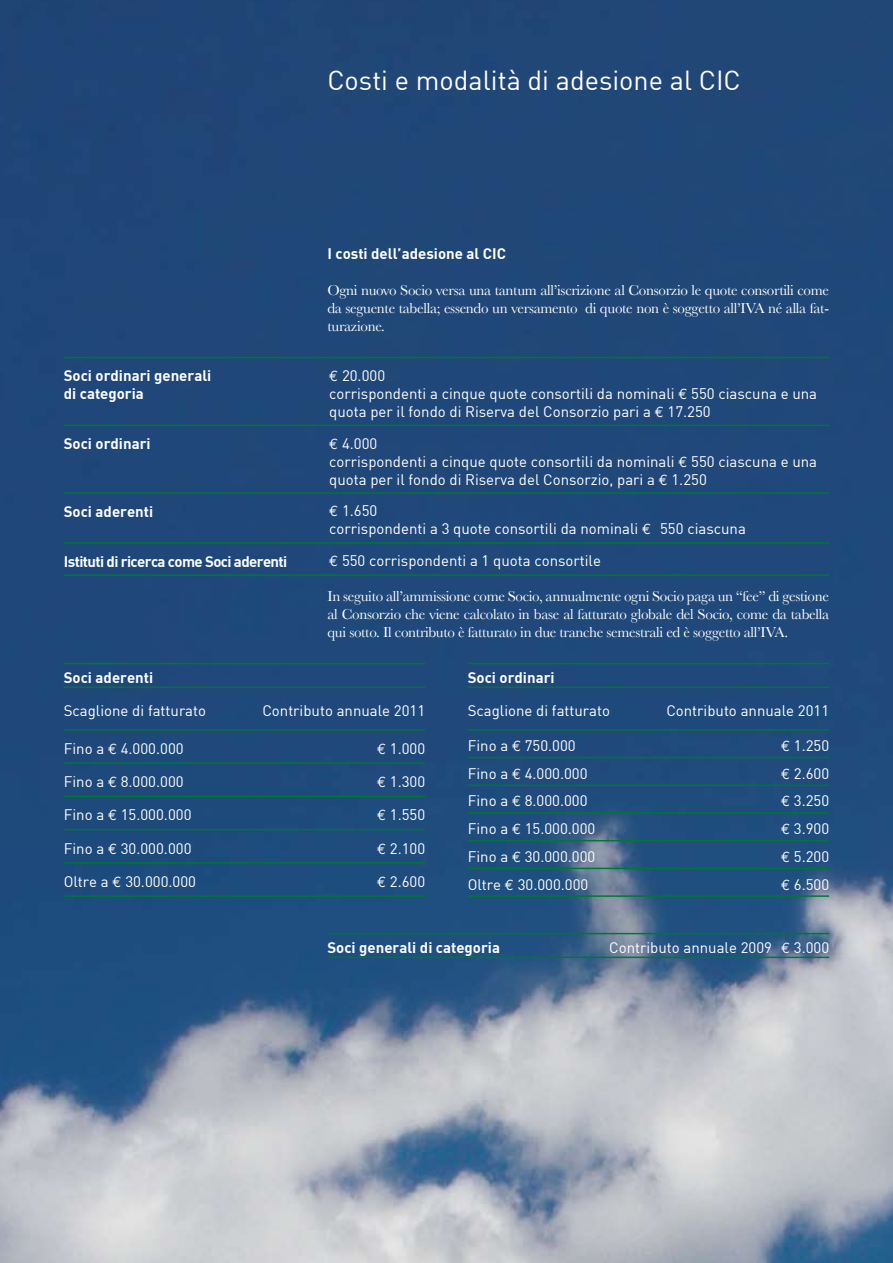
<style>
.page{position:relative;width:893px;height:1263px;background:#fff}
.page>*{position:absolute;margin:0;border:0;box-sizing:border-box;transform-origin:0 0}
.t1{font:27px "DIN";color:#fff}
.t2{font:15px/18px "DIN";color:#fff}
.t3{font:15px/18px "Baskerville";letter-spacing:-.02em;color:#fff;text-align:justify}
.t4{font:15px/18px "DIN Bold";color:#fff}
.t5{font:15px "DIN Bold";letter-spacing:-.04em;color:#fff}
.s1{font-family:"Euro Mono"}
</style>
<div class="page">
<img style="left:0;top:0;width:893px;height:1263px">
<hr style="left:64px;top:357px;width:265px;height:1px;background:#007734">
<hr style="left:329px;top:357px;width:500px;height:1px;background:#007734">
<hr style="left:64px;top:425px;width:265px;height:1px;background:#007734">
<hr style="left:329px;top:425px;width:500px;height:1px;background:#007734">
<hr style="left:64px;top:492px;width:265px;height:2px;background:#007734">
<hr style="left:329px;top:492px;width:500px;height:2px;background:#007734">
<hr style="left:64px;top:542px;width:265px;height:2px;background:#007734">
<hr style="left:329px;top:542px;width:500px;height:2px;background:#007734">
<hr style="left:64px;top:574px;width:265px;height:2px;background:#007734">
<hr style="left:329px;top:574px;width:500px;height:2px;background:#007734">
<hr style="left:64px;top:663px;width:191px;height:1px;background:#007734">
<hr style="left:255px;top:663px;width:170px;height:1px;background:#007734">
<hr style="left:64px;top:686px;width:191px;height:2px;background:#007734">
<hr style="left:255px;top:686px;width:170px;height:2px;background:#007734">
<hr style="left:64px;top:729px;width:191px;height:1px;background:#007734">
<hr style="left:255px;top:729px;width:170px;height:1px;background:#007734">
<hr style="left:64px;top:762px;width:191px;height:2px;background:#007734">
<hr style="left:255px;top:762px;width:170px;height:2px;background:#007734">
<hr style="left:64px;top:795px;width:191px;height:2px;background:#007734">
<hr style="left:255px;top:795px;width:170px;height:2px;background:#007734">
<hr style="left:64px;top:829px;width:191px;height:1px;background:#007734">
<hr style="left:255px;top:829px;width:170px;height:1px;background:#007734">
<hr style="left:64px;top:862px;width:191px;height:1px;background:#007734">
<hr style="left:255px;top:862px;width:170px;height:1px;background:#007734">
<hr style="left:64px;top:895px;width:191px;height:2px;background:#007734">
<hr style="left:255px;top:895px;width:170px;height:2px;background:#007734">
<hr style="left:468px;top:663px;width:191px;height:1px;background:#007734">
<hr style="left:659px;top:663px;width:170px;height:1px;background:#007734">
<hr style="left:468px;top:686px;width:191px;height:2px;background:#007734">
<hr style="left:659px;top:686px;width:170px;height:2px;background:#007734">
<hr style="left:468px;top:729px;width:191px;height:1px;background:#007734">
<hr style="left:659px;top:729px;width:170px;height:1px;background:#007734">
<hr style="left:468px;top:757px;width:191px;height:1px;background:#007734">
<hr style="left:659px;top:757px;width:170px;height:1px;background:#007734">
<hr style="left:468px;top:784px;width:191px;height:2px;background:#007734">
<hr style="left:659px;top:784px;width:170px;height:2px;background:#007734">
<hr style="left:468px;top:812px;width:191px;height:2px;background:#007734">
<hr style="left:659px;top:812px;width:170px;height:2px;background:#007734">
<hr style="left:468px;top:840px;width:191px;height:1px;background:#007734">
<hr style="left:659px;top:840px;width:170px;height:1px;background:#007734">
<hr style="left:468px;top:868px;width:191px;height:1px;background:#007734">
<hr style="left:659px;top:868px;width:170px;height:1px;background:#007734">
<hr style="left:468px;top:895px;width:191px;height:2px;background:#007734">
<hr style="left:659px;top:895px;width:170px;height:2px;background:#007734">
<hr style="left:327px;top:933px;width:213px;height:1px;background:#007734">
<hr style="left:540px;top:933px;width:289px;height:1px;background:#007734">
<hr style="left:327px;top:956px;width:213px;height:2px;background:#007734">
<hr style="left:540px;top:956px;width:289px;height:2px;background:#007734">
<h1 class="t1" style="left:327px;top:64px;width:415px">Costi e modalità di adesione al CIC</h1>
<p class="t4" style="left:327px;top:244px;width:180px">I costi dell’adesione al CIC</p>
<p class="t3" style="left:327px;top:281px;width:503px">Ogni nuovo Socio versa una tantum all’iscrizione al Consorzio le quote consortili come da seguente tabella; essendo un versamento di quote non è soggetto all’IVA né alla fat&shy;turazione.</p>
<p class="t4" style="left:64px;top:366px;width:149px">Soci ordinari generali di categoria</p>
<p class="t2" style="left:329px;top:366px;width:489px"><span class="s1">€</span> 20.000<br>corrispondenti a cinque quote consortili da nominali <span class="s1">€</span> 550 ciascuna e una quota per il fondo di Riserva del Consorzio pari a <span class="s1">€</span> 17.250</p>
<p class="t4" style="left:64px;top:434px;width:88px">Soci ordinari</p>
<p class="t2" style="left:329px;top:434px;width:489px"><span class="s1">€</span> 4.000<br>corrispondenti a cinque quote consortili da nominali <span class="s1">€</span> 550 ciascuna e una quota per il fondo di Riserva del Consorzio, pari a <span class="s1">€</span> 1.250</p>
<p class="t4" style="left:64px;top:502px;width:91px">Soci aderenti</p>
<p class="t2" style="left:329px;top:502px;width:418px"><span class="s1">€</span> 1.650<br>corrispondenti a 3 quote consortili da nominali <span class="s1">€</span> 550 ciascuna</p>
<p class="t5" style="left:64px;top:551px;width:225px">Istituti di ricerca come Soci aderenti</p>
<p class="t2" style="left:329px;top:551px;width:273px"><span class="s1">€</span> 550 corrispondenti a 1 quota consortile</p>
<p class="t3" style="left:327px;top:587px;width:503px">In seguito all’ammissione come Socio, annualmente ogni Socio paga un “fee” di gestione al Consorzio che viene calcolato in base al fatturato globale del Socio, come da tabella qui sotto. Il contributo è fatturato in due tranche semestrali ed è soggetto all’IVA.</p>
<p class="t4" style="left:64px;top:668px;width:91px">Soci aderenti</p>
<p class="t2" style="left:64px;top:701px;width:144px">Scaglione di fatturato</p>
<p class="t2" style="left:262px;top:701px;width:164px">Contributo annuale 2011</p>
<p class="t2" style="left:64px;top:739px;width:121px">Fino a <span class="s1">€</span> 4.000.000</p>
<p class="t2" style="left:377px;top:739px;width:50px"><span class="s1">€</span> 1.000</p>
<p class="t2" style="left:64px;top:772px;width:121px">Fino a <span class="s1">€</span> 8.000.000</p>
<p class="t2" style="left:377px;top:772px;width:50px"><span class="s1">€</span> 1.300</p>
<p class="t2" style="left:64px;top:806px;width:129px">Fino a <span class="s1">€</span> 15.000.000</p>
<p class="t2" style="left:377px;top:806px;width:50px"><span class="s1">€</span> 1.550</p>
<p class="t2" style="left:64px;top:839px;width:129px">Fino a <span class="s1">€</span> 30.000.000</p>
<p class="t2" style="left:377px;top:839px;width:50px"><span class="s1">€</span> 2.100</p>
<p class="t2" style="left:64px;top:872px;width:134px">Oltre a <span class="s1">€</span> 30.000.000</p>
<p class="t2" style="left:377px;top:872px;width:50px"><span class="s1">€</span> 2.600</p>
<p class="t4" style="left:468px;top:668px;width:88px">Soci ordinari</p>
<p class="t2" style="left:468px;top:701px;width:144px">Scaglione di fatturato</p>
<p class="t2" style="left:666px;top:701px;width:164px">Contributo annuale 2011</p>
<p class="t2" style="left:468px;top:736px;width:109px">Fino a <span class="s1">€</span> 750.000</p>
<p class="t2" style="left:781px;top:736px;width:50px"><span class="s1">€</span> 1.250</p>
<p class="t2" style="left:468px;top:764px;width:121px">Fino a <span class="s1">€</span> 4.000.000</p>
<p class="t2" style="left:781px;top:764px;width:50px"><span class="s1">€</span> 2.600</p>
<p class="t2" style="left:468px;top:792px;width:121px">Fino a <span class="s1">€</span> 8.000.000</p>
<p class="t2" style="left:781px;top:792px;width:50px"><span class="s1">€</span> 3.250</p>
<p class="t2" style="left:468px;top:819px;width:129px">Fino a <span class="s1">€</span> 15.000.000</p>
<p class="t2" style="left:781px;top:819px;width:50px"><span class="s1">€</span> 3.900</p>
<p class="t2" style="left:468px;top:847px;width:129px">Fino a <span class="s1">€</span> 30.000.000</p>
<p class="t2" style="left:781px;top:847px;width:50px"><span class="s1">€</span> 5.200</p>
<p class="t2" style="left:468px;top:875px;width:122px">Oltre <span class="s1">€</span> 30.000.000</p>
<p class="t2" style="left:781px;top:875px;width:50px"><span class="s1">€</span> 6.500</p>
<p class="t4" style="left:327px;top:938px;width:174px">Soci generali di categoria</p>
<p class="t2" style="left:609px;top:938px;width:221px">Contributo annuale 2009 <span class="s1">€</span> 3.000</p>
</div>
